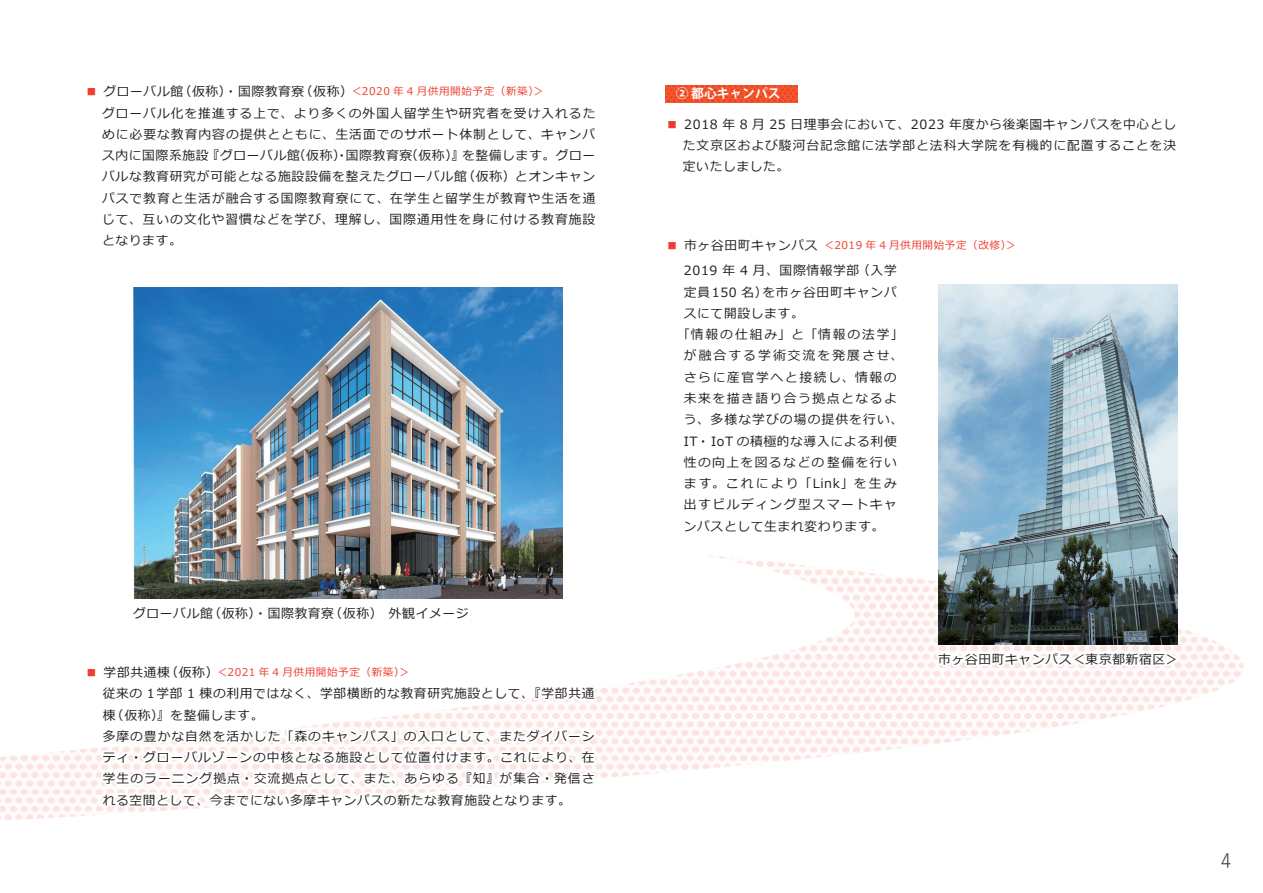
<style>
.page{position:relative;width:1263px;height:893px;background:#fff}
.page>*{position:absolute;margin:0;border:0;box-sizing:border-box;transform-origin:0 0}
.t1{font:19.2px "Yu Gothic";color:#57585a}
.t2{font:12.75px/21.3px "Meiryo";letter-spacing:.08em;color:#231f20;text-align:justify}
.t3{font:12.75px "Meiryo";letter-spacing:.05em;color:#231f20}
.t4{font:12.75px "Meiryo";letter-spacing:.12em;color:#231f20}
.t5{font:12.75px "Meiryo";letter-spacing:.06em;color:#231f20}
.t6{font:12.75px "Meiryo";letter-spacing:.18em;color:#231f20}
.t7{font:12.75px "Meiryo";letter-spacing:.155em;color:#231f20}
.t8{font:12.75px "Meiryo";letter-spacing:.165em;color:#231f20}
.t9{font:12.75px "Meiryo";letter-spacing:.13em;color:#231f20}
.t10{font:12.75px "Meiryo";letter-spacing:.11em;color:#231f20}
.t11{font:700 12.75px "Koz Go Pro";color:#fff}
.t12{font:10.65px "Meiryo";letter-spacing:.05em;color:#ef3e2e}
.s1{color:#ef3e2e}
.s2{font-size:10.65px;color:#ef3e2e}
.s3{font-size:12.75px}
.s4{font-size:12.75px;color:#231f20}
</style>
<div class="page">
<svg style="left:0;top:555px;width:1244px;height:265px"></svg>
<svg style="left:935px;top:644px;width:248px;height:61px"></svg>
<img style="left:938px;top:284px;width:240px;height:360px">
<svg style="left:97px;top:623px;width:509px;height:188px"></svg>
<svg style="left:666px;top:85px;width:132px;height:17px;background:#f0502a"></svg>
<img style="left:133px;top:287px;width:429px;height:311px">
<p class="t3" style="left:85px;top:83px;width:461px"><span class="s1">■</span> グローバル館（仮称）・国際教育寮（仮称）<span class="s2">＜2020 年 4 月供用開始予定（新築）＞</span></p>
<p class="t11" style="left:676px;top:85px;width:106px">② 都心キャンパス</p>
<p class="t2" style="left:102px;top:103px;width:495px">グローバル化を推進する上で、より多くの外国人留学生や研究者を受け入れるために必要な教育内容の提供とともに、生活面でのサポート体制として、キャンパス内に国際系施設『グローバル館（仮称）・国際教育寮（仮称）』を整備します。グローバルな教育研究が可能となる施設設備を整えたグローバル館（仮称）とオンキャンパスで教育と生活が融合する国際教育寮にて、在学生と留学生が教育や生活を通じて、互いの文化や習慣などを学び、理解し、国際通用性を身に付ける教育施設となります。</p>
<p class="t2" style="left:683px;top:114px;width:495px;text-indent:-17px"><span class="s1">■</span> 2018 年 8 月 25 日理事会において、2023 年度から後楽園キャンパスを中心とした文京区および駿河台記念館に法学部と法科大学院を有機的に配置することを決定いたしました。</p>
<p class="t12" style="left:666px;top:238px;width:353px"><span class="s3">■</span> <span class="s4">市ヶ谷田町キャンパス</span> ＜2019 年 4 月供用開始予定（改修）＞</p>
<p class="t3" style="left:684px;top:262px;width:214px">2019 年 4 月、国際情報学部（入学</p>
<p class="t5" style="left:684px;top:283px;width:214px">定員150 名）を市ヶ谷田町キャンパ</p>
<p class="t3" style="left:684px;top:304px;width:121px">スにて開設します。</p>
<p class="t7" style="left:677px;top:326px;width:227px">「情報の仕組み」と「情報の法学」</p>
<p class="t8" style="left:684px;top:347px;width:221px">が融合する学術交流を発展させ、</p>
<p class="t9" style="left:684px;top:368px;width:214px">さらに産官学へと接続し、情報の</p>
<p class="t4" style="left:684px;top:389px;width:214px">未来を描き語り合う拠点となるよ</p>
<p class="t2" style="left:684px;top:410px;width:221px">う、多様な学びの場の提供を行い、</p>
<p class="t3" style="left:684px;top:432px;width:214px">IT・IoT の積極的な導入による利便</p>
<p class="t10" style="left:684px;top:453px;width:214px">性の向上を図るなどの整備を行い</p>
<p class="t6" style="left:684px;top:474px;width:214px">ます。これにより「Link」を生み</p>
<p class="t4" style="left:684px;top:496px;width:214px">出すビルディング型スマートキャ</p>
<p class="t3" style="left:684px;top:517px;width:202px">ンパスとして生まれ変わります。</p>
<p class="t3" style="left:133px;top:604px;width:337px">グローバル館（仮称）・国際教育寮（仮称）　外観イメージ</p>
<p class="t12" style="left:85px;top:665px;width:327px"><span class="s3">■</span> <span class="s4">学部共通棟（仮称）</span>＜2021 年 4 月供用開始予定（新築）＞</p>
<p class="t2" style="left:103px;top:684px;width:493px;text-align:left">従来の 1学部 1 棟の利用ではなく、学部横断的な教育研究施設として、『学部共通棟（仮称）』を整備します。<br>多摩の豊かな自然を活かした「森のキャンパス」の入口として、またダイバーシティ・グローバルゾーンの中核となる施設として位置付けます。これにより、在学生のラーニング拠点・交流拠点として、また、あらゆる『知』が集合・発信される空間として、今までにない多摩キャンパスの新たな教育施設となります。</p>
<p class="t3" style="left:938px;top:650px;width:242px">市ヶ谷田町キャンパス＜東京都新宿区＞</p>
<h1 class="t1" style="left:1221px;top:843px;width:12px">4</h1>
</div>
